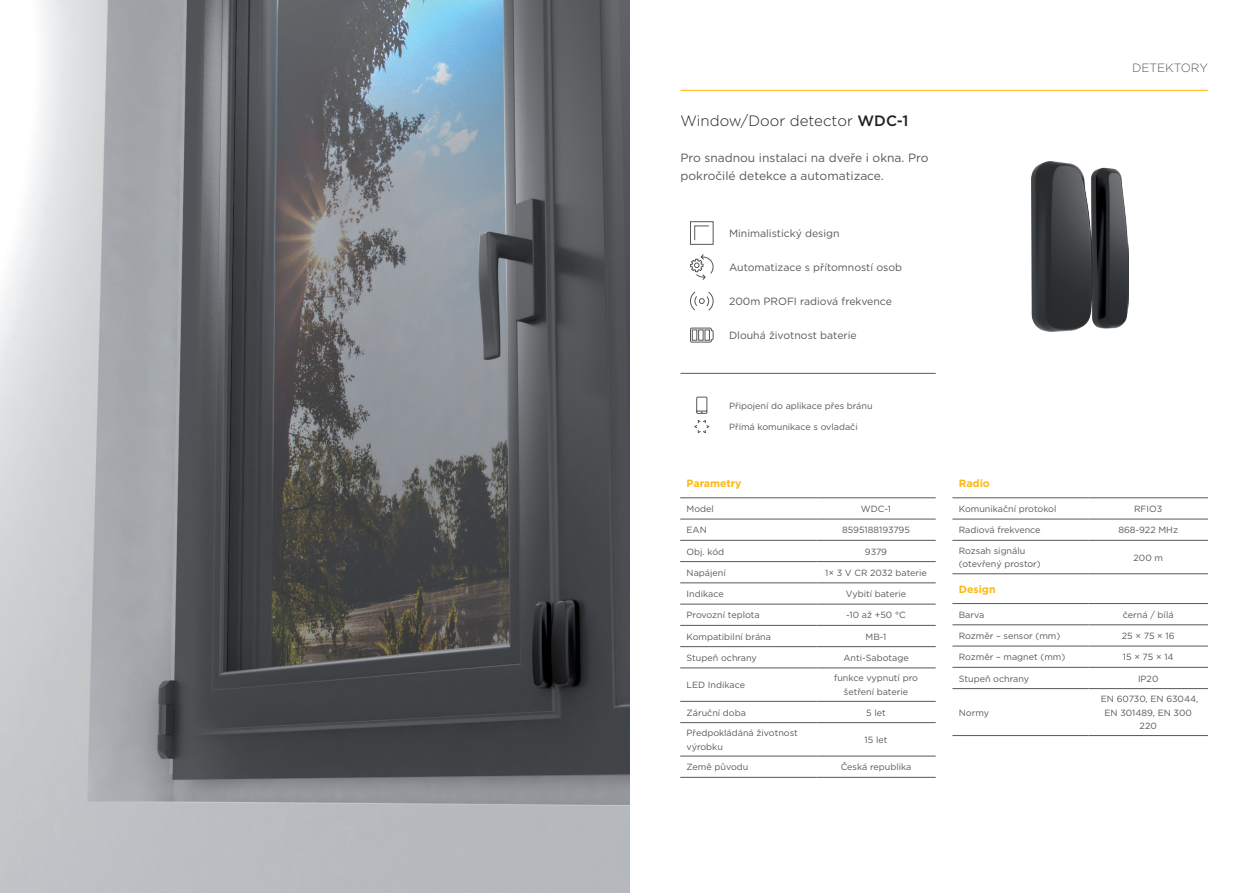
<style>
.page{position:relative;width:1259px;height:893px;background:#fff}
.page>*{position:absolute;margin:0;border:0;box-sizing:border-box;transform-origin:0 0}
.t1{font:300 15px "Gotham";color:#231f20}
.t2{font:12px/18px "Gotham";color:#57585a}
.t3{font:300 12px "Gotham";color:#57585a}
.t4{font:10.5px "Gotham";color:#57585a}
.t5{font:700 10.5px "Gotham";color:#fcb814}
.t6{font:9px/13.5px "Gotham";color:#57585a;text-align:center}
.s1{font-weight:500}
</style>
<div class="page">
<img style="left:0;top:0;width:629px;height:893px">
<hr style="left:680px;top:90px;width:528px;height:1px;background:#fcb814">
<img style="left:1032px;top:162px;width:96px;height:170px">
<hr style="left:680px;top:497px;width:136px;height:1px;background:#57585a">
<hr style="left:816px;top:497px;width:119px;height:1px;background:#57585a">
<hr style="left:680px;top:519px;width:136px;height:1px;background:#57585a">
<hr style="left:816px;top:519px;width:119px;height:1px;background:#57585a">
<hr style="left:680px;top:540px;width:136px;height:1px;background:#57585a">
<hr style="left:816px;top:540px;width:119px;height:1px;background:#57585a">
<hr style="left:680px;top:561px;width:136px;height:1px;background:#57585a">
<hr style="left:816px;top:561px;width:119px;height:1px;background:#57585a">
<hr style="left:680px;top:582px;width:136px;height:1px;background:#57585a">
<hr style="left:816px;top:582px;width:119px;height:1px;background:#57585a">
<hr style="left:680px;top:604px;width:136px;height:1px;background:#57585a">
<hr style="left:816px;top:604px;width:119px;height:1px;background:#57585a">
<hr style="left:680px;top:625px;width:136px;height:1px;background:#57585a">
<hr style="left:816px;top:625px;width:119px;height:1px;background:#57585a">
<hr style="left:680px;top:646px;width:136px;height:1px;background:#57585a">
<hr style="left:816px;top:646px;width:119px;height:1px;background:#57585a">
<hr style="left:680px;top:667px;width:136px;height:1px;background:#57585a">
<hr style="left:816px;top:667px;width:119px;height:1px;background:#57585a">
<hr style="left:680px;top:701px;width:136px;height:1px;background:#57585a">
<hr style="left:816px;top:701px;width:119px;height:1px;background:#57585a">
<hr style="left:680px;top:722px;width:136px;height:1px;background:#57585a">
<hr style="left:816px;top:722px;width:119px;height:1px;background:#57585a">
<hr style="left:680px;top:756px;width:136px;height:1px;background:#57585a">
<hr style="left:816px;top:756px;width:119px;height:1px;background:#57585a">
<hr style="left:680px;top:777px;width:136px;height:1px;background:#57585a">
<hr style="left:816px;top:777px;width:119px;height:1px;background:#57585a">
<hr style="left:952px;top:497px;width:136px;height:1px;background:#57585a">
<hr style="left:1088px;top:497px;width:120px;height:1px;background:#57585a">
<hr style="left:952px;top:519px;width:136px;height:1px;background:#57585a">
<hr style="left:1088px;top:519px;width:120px;height:1px;background:#57585a">
<hr style="left:952px;top:540px;width:136px;height:1px;background:#57585a">
<hr style="left:1088px;top:540px;width:120px;height:1px;background:#57585a">
<hr style="left:952px;top:573px;width:136px;height:1px;background:#57585a">
<hr style="left:1088px;top:573px;width:120px;height:1px;background:#57585a">
<hr style="left:952px;top:603px;width:136px;height:1px;background:#57585a">
<hr style="left:1088px;top:603px;width:120px;height:1px;background:#57585a">
<hr style="left:952px;top:624px;width:136px;height:1px;background:#57585a">
<hr style="left:1088px;top:624px;width:120px;height:1px;background:#57585a">
<hr style="left:952px;top:646px;width:136px;height:1px;background:#57585a">
<hr style="left:1088px;top:646px;width:120px;height:1px;background:#57585a">
<hr style="left:952px;top:667px;width:136px;height:1px;background:#57585a">
<hr style="left:1088px;top:667px;width:120px;height:1px;background:#57585a">
<hr style="left:952px;top:688px;width:136px;height:1px;background:#57585a">
<hr style="left:1088px;top:688px;width:120px;height:1px;background:#57585a">
<hr style="left:952px;top:735px;width:136px;height:1px;background:#57585a">
<hr style="left:1088px;top:735px;width:120px;height:1px;background:#57585a">
<svg style="left:690px;top:221px;width:24px;height:24px"></svg>
<svg style="left:690px;top:254px;width:24px;height:26px"></svg>
<svg style="left:690px;top:291px;width:24px;height:20px"></svg>
<svg style="left:690px;top:327px;width:24px;height:16px"></svg>
<hr style="left:680px;top:373px;width:43px;height:1px;background:#57585a">
<hr style="left:723px;top:373px;width:212px;height:1px;background:#57585a">
<svg style="left:694px;top:396px;width:16px;height:38px"></svg>
<h1 class="t1" style="left:680px;top:111px;width:229px">Window/Door detector <span class="s1">WDC-1</span></h1>
<h2 class="t2" style="left:680px;top:149px;width:249px">Pro snadnou instalaci na dveře i okna. Pro pokročilé detekce a automatizace.</h2>
<p class="t4" style="left:729px;top:227px;width:112px">Minimalistický design</p>
<p class="t4" style="left:729px;top:261px;width:175px">Automatizace s přítomností osob</p>
<p class="t4" style="left:729px;top:295px;width:164px">200m PROFI radiová frekvence</p>
<p class="t4" style="left:729px;top:329px;width:129px">Dlouhá životnost baterie</p>
<p class="t6" style="left:729px;top:399px;width:145px">Připojení do aplikace přes bránu</p>
<p class="t6" style="left:729px;top:420px;width:130px">Přímá komunikace s ovladači</p>
<p class="t5" style="left:686px;top:476px;width:56px">Parametry</p>
<p class="t6" style="left:686px;top:502px;width:29px">Model</p>
<p class="t6" style="left:861px;top:502px;width:32px">WDC-1</p>
<p class="t6" style="left:686px;top:523px;width:22px">EAN</p>
<p class="t6" style="left:842px;top:523px;width:69px">8595188193795</p>
<p class="t6" style="left:686px;top:544px;width:39px">Obj. kód</p>
<p class="t6" style="left:865px;top:544px;width:24px">9379</p>
<p class="t6" style="left:686px;top:566px;width:41px">Napájení</p>
<p class="t6" style="left:825px;top:566px;width:103px">1× 3 V CR 2032 baterie</p>
<p class="t6" style="left:686px;top:587px;width:39px">Indikace</p>
<p class="t6" style="left:846px;top:587px;width:62px">Vybití baterie</p>
<p class="t6" style="left:686px;top:608px;width:75px">Provozní teplota</p>
<p class="t6" style="left:846px;top:608px;width:61px">-10 až +50 °C</p>
<p class="t6" style="left:686px;top:629px;width:86px">Kompatibilní brána</p>
<p class="t6" style="left:865px;top:629px;width:22px">MB-1</p>
<p class="t6" style="left:686px;top:651px;width:72px">Stupeň ochrany</p>
<p class="t6" style="left:843px;top:651px;width:67px">Anti-Sabotage</p>
<p class="t6" style="left:686px;top:678px;width:60px">LED Indikace</p>
<p class="t6" style="left:834px;top:671px;width:85px">funkce vypnutí pro šetření baterie</p>
<p class="t6" style="left:686px;top:705px;width:61px">Záruční doba</p>
<p class="t6" style="left:866px;top:705px;width:21px">5 let</p>
<p class="t6" style="left:686px;top:726px;width:113px;text-align:left">Předpokládáná životnost výrobku</p>
<p class="t6" style="left:864px;top:733px;width:24px">15 let</p>
<p class="t6" style="left:686px;top:760px;width:63px">Země původu</p>
<p class="t6" style="left:840px;top:760px;width:72px">Česká republika</p>
<h2 class="t3" style="left:1132px;top:60px;width:77px">DETEKTORY</h2>
<p class="t5" style="left:959px;top:476px;width:33px">Radio</p>
<p class="t6" style="left:959px;top:502px;width:99px">Komunikační protokol</p>
<p class="t6" style="left:1134px;top:502px;width:30px">RFIO3</p>
<p class="t6" style="left:959px;top:523px;width:83px">Radiová frekvence</p>
<p class="t6" style="left:1118px;top:523px;width:61px">868-922 MHz</p>
<p class="t6" style="left:959px;top:544px;width:84px;text-align:left">Rozsah signálu (otevřený prostor)</p>
<p class="t6" style="left:1133px;top:550px;width:31px">200 m</p>
<p class="t5" style="left:959px;top:582px;width:38px">Design</p>
<p class="t6" style="left:959px;top:608px;width:27px">Barva</p>
<p class="t6" style="left:1123px;top:608px;width:52px">černá / bílá</p>
<p class="t6" style="left:959px;top:629px;width:103px">Rozměr – sensor (mm)</p>
<p class="t6" style="left:1122px;top:629px;width:54px">25 × 75 × 16</p>
<p class="t6" style="left:959px;top:650px;width:108px">Rozměr – magnet (mm)</p>
<p class="t6" style="left:1123px;top:650px;width:52px">15 × 75 × 14</p>
<p class="t6" style="left:959px;top:671px;width:72px">Stupeň ochrany</p>
<p class="t6" style="left:1138px;top:671px;width:22px">IP20</p>
<p class="t6" style="left:959px;top:705px;width:32px">Normy</p>
<p class="t6" style="left:1100px;top:692px;width:99px">EN 60730, EN 63044,<br>EN 301489, EN 300<br>220</p>
</div>
